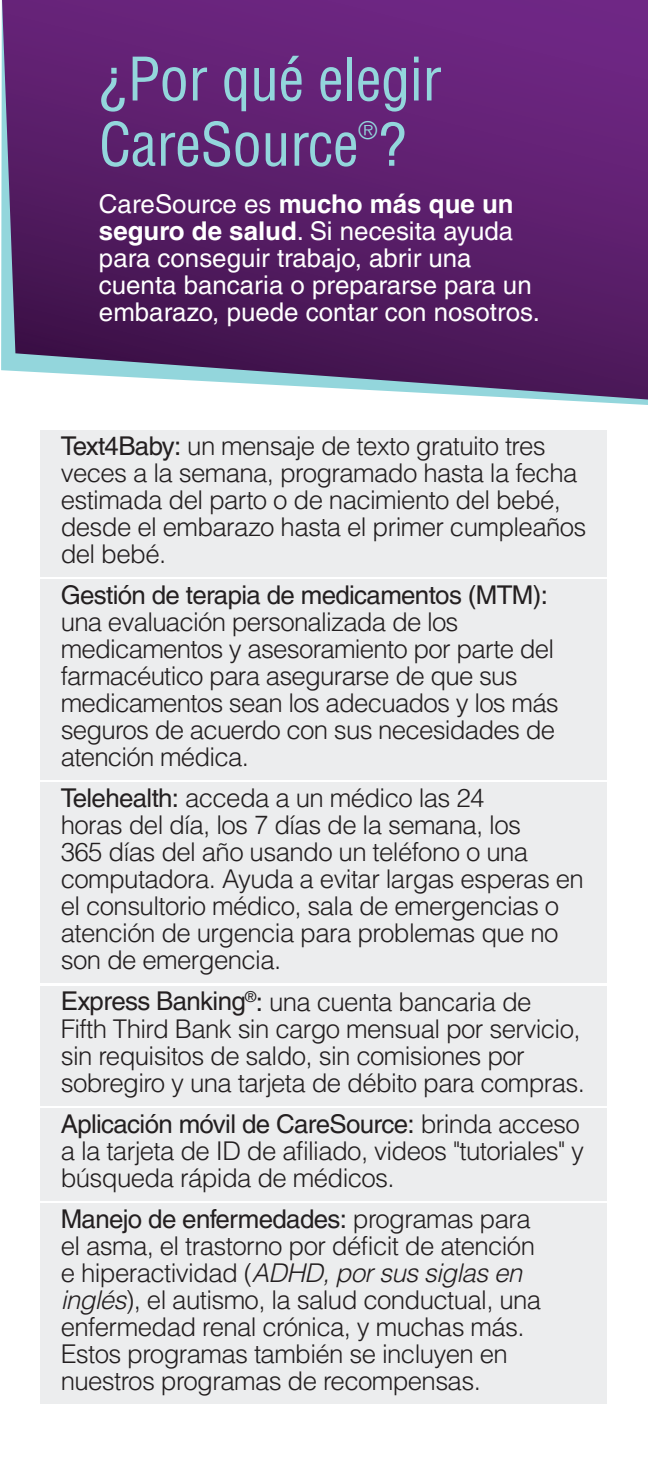
<style>
.page{position:relative;width:648px;height:1458px;background:#fff}
.page>*{position:absolute;margin:0;border:0;box-sizing:border-box;transform-origin:0 0}
.t1{font:condensed 58.5px/65.2px "Helvetica LT Pro";letter-spacing:-.01em;color:#93d6dc}
.t2{font:300 25.88px/27px "Helvetica LT Pro";letter-spacing:-.025em;color:#231f20}
.t3{font:25.88px/27px "Helvetica LT Pro";color:#fff}
.t4{font:condensed 23.62px "Helvetica LT Pro";color:#93d6dc}
.s1{font-weight:700}
.s2{font-weight:400}
.s3{font-style:italic}
</style>
<div class="page">
<div style="left:40px;top:431px;width:568px;height:146px;background:#ecedee"></div>
<div style="left:40px;top:580px;width:568px;height:200px;background:#ecedee"></div>
<div style="left:40px;top:783px;width:568px;height:200px;background:#ecedee"></div>
<div style="left:40px;top:986px;width:568px;height:119px;background:#ecedee"></div>
<div style="left:40px;top:1108px;width:568px;height:92px;background:#ecedee"></div>
<div style="left:40px;top:1203px;width:568px;height:200px;background:#ecedee"></div>
<svg style="left:2px;top:0;width:646px;height:400px;background:#612c73"></svg>
<h2 class="t1" style="left:99px;top:46px;width:344px">¿Por qué elegir<br>CareSource ?</h2>
<h2 class="t4" style="left:358px;top:115px;width:20px">®</h2>
<p class="t3" style="left:99px;top:190px;width:442px">CareSource es <span class="s1">mucho más que un seguro de salud</span>. Si necesita ayuda para conseguir trabajo, abrir una cuenta bancaria o prepararse para un embarazo, puede contar con nosotros.</p>
<p class="t2" style="left:61px;top:432px;width:527px"><span class="s2">Text4Baby:</span> un mensaje de texto gratuito tres veces a la semana, programado hasta la fecha estimada del parto o de nacimiento del bebé, desde el embarazo hasta el primer cumpleaños del bebé.</p>
<p class="t2" style="left:61px;top:581px;width:500px"><span class="s2">Gestión de terapia de medicamentos (MTM): </span>una evaluación personalizada de los medicamentos y asesoramiento por parte del farmacéutico para asegurarse de que sus medicamentos sean los adecuados y los más seguros de acuerdo con sus necesidades de atención médica.</p>
<p class="t2" style="left:61px;top:784px;width:525px"><span class="s2">Telehealth:</span> acceda a un médico las 24<br>horas del día, los 7 días de la semana, los<br>365 días del año usando un teléfono o una computadora. Ayuda a evitar largas esperas en el consultorio médico, sala de emergencias o atención de urgencia para problemas que no son de emergencia.</p>
<p class="t2" style="left:61px;top:988px;width:526px"><span class="s2">Express Banking</span><sup>®</sup><span class="s2">:</span> una cuenta bancaria de<br>Fifth Third Bank sin cargo mensual por servicio, sin requisitos de saldo, sin comisiones por sobregiro y una tarjeta de débito para compras.</p>
<p class="t2" style="left:61px;top:1110px;width:525px"><span class="s2">Aplicación móvil de CareSource:</span> brinda acceso a la tarjeta de ID de afiliado, videos "tutoriales" y búsqueda rápida de médicos.</p>
<p class="t2" style="left:61px;top:1205px;width:482px"><span class="s2">Manejo de enfermedades:</span> programas para el asma, el trastorno por déficit de atención e hiperactividad (<span class="s3">ADHD, por sus siglas en inglés</span>), el autismo, la salud conductual, una enfermedad renal crónica, y muchas más.<br>Estos programas también se incluyen en nuestros programas de recompensas.</p>
</div>
